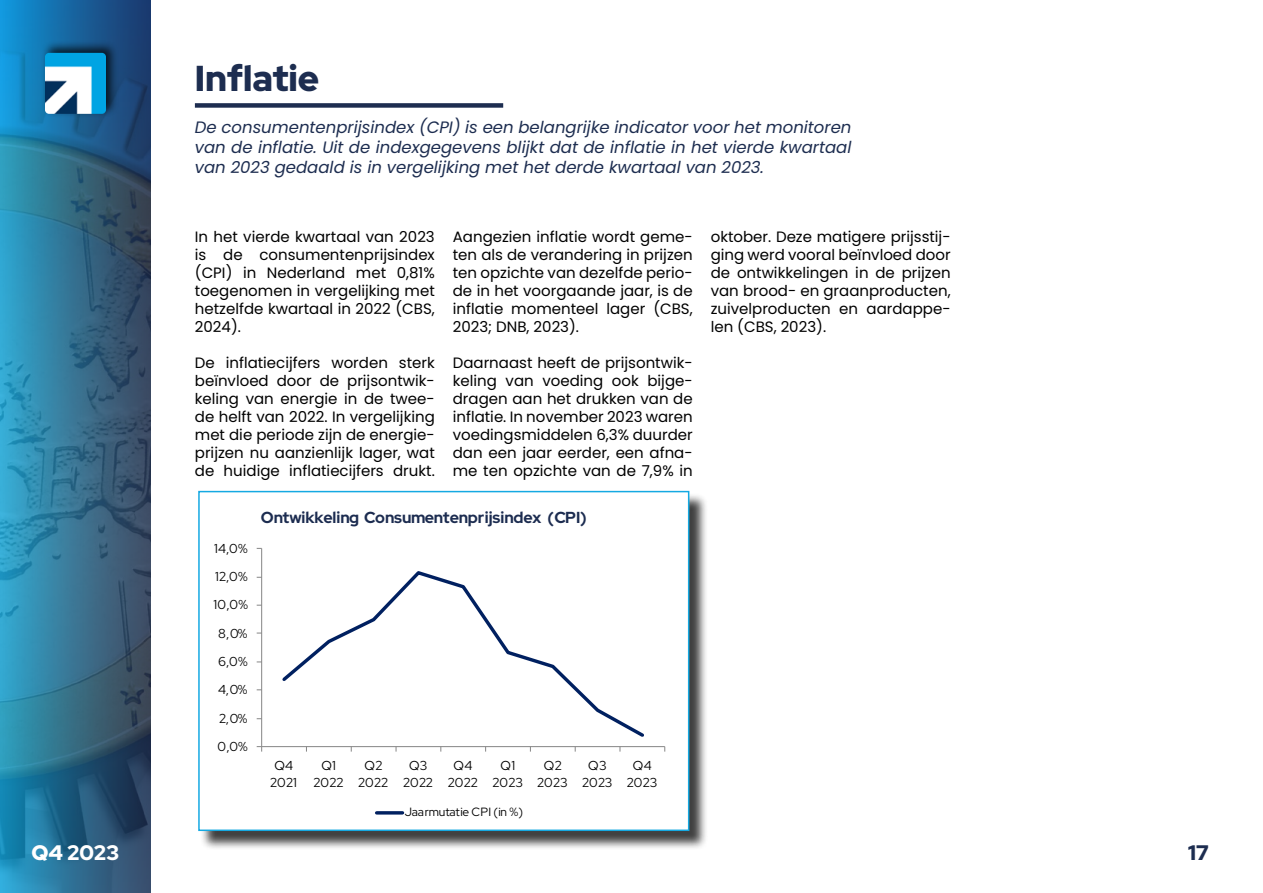
<style>
.page{position:relative;width:1263px;height:893px;background:#fff}
.page>*{position:absolute;margin:0;border:0;box-sizing:border-box;transform-origin:0 0}
.t1{font:900 36px "Red Hat Display";color:#1d2d50}
.t2{font:900 21px "Red Hat Display";color:#fff}
.t3{font:900 21px "Red Hat Display";color:#1d2d50}
.t4{font:italic 16.5px/19.8px "Poppins";color:#1d2d50;text-align:justify}
.t5{font:700 15.9px "Red Hat Display";letter-spacing:-.005em;color:#1c2c50}
.t6{font:15px/18px "Poppins";color:#000;text-align:justify}
.t7{font:12.9px/17.5px "Red Hat Display";letter-spacing:.02em;color:#000;text-align:center}
.t8{font:12px "Red Hat Display";letter-spacing:-.015em;color:#000}
</style>
<div class="page">
<svg style="left:0;top:0;width:151px;height:893px;background:#2e6e8f"></svg>
<div style="left:200px;top:493px;width:508px;height:357px;background:#000;opacity:.75"></div>
<div style="left:199px;top:492px;width:490px;height:338px;background:#fff"></div>
<hr style="left:261px;top:548px;width:1px;height:199px;background:#868686">
<hr style="left:262px;top:746px;width:403px;height:1px;background:#868686">
<svg style="left:257px;top:746px;width:5px;height:6px"></svg>
<svg style="left:282px;top:571px;width:362px;height:166px"></svg>
<svg style="left:377px;top:811px;width:25px;height:4px"></svg>
<div style="left:198px;top:491px;width:491px;height:340px;border:2px solid #15a9e2"></div>
<div style="left:195px;top:103px;width:308px;height:5px;background:#1d2d50"></div>
<div style="left:41px;top:40px;width:78px;height:78px;background:#000;opacity:.75"></div>
<img style="left:45px;top:53px;width:61px;height:61px">
<h1 class="t1" style="left:195px;top:55px;width:126px">Inflatie</h1>
<p class="t4" style="left:195px;top:118px;width:658px">De consumentenprijsindex (CPI) is een belangrijke indicator voor het monitoren van de inflatie. Uit de indexgegevens blijkt dat de inflatie in het vierde kwartaal van 2023 gedaald is in vergelijking met het derde kwartaal van 2023.</p>
<p class="t6" style="left:195px;top:228px;width:241px">In het vierde kwartaal van 2023 is de consumentenprijsindex (CPI) in Nederland met 0,81% toegenomen in vergelijking met hetzelfde kwartaal in 2022 (CBS, 2024).</p>
<p class="t6" style="left:195px;top:354px;width:241px">De inflatiecijfers worden sterk beïnvloed door de prijsontwik&shy;keling van energie in de twee&shy;de helft van 2022. In vergelijking met die periode zijn de energie&shy;prijzen nu aanzienlijk lager, wat de huidige inflatiecijfers drukt.</p>
<p class="t6" style="left:453px;top:228px;width:241px">Aangezien inflatie wordt geme&shy;ten als de verandering in prijzen ten opzichte van dezelfde perio&shy;de in het voorgaande jaar, is de inflatie momenteel lager (CBS, 2023; DNB, 2023).</p>
<p class="t6" style="left:453px;top:354px;width:241px">Daarnaast heeft de prijsontwik&shy;keling van voeding ook bijge&shy;dragen aan het drukken van de inflatie. In november 2023 waren voedingsmiddelen 6,3% duurder dan een jaar eerder, een afna&shy;me ten opzichte van de 7,9% in</p>
<p class="t7" style="left:214px;top:539px;width:35px">14,0%</p>
<p class="t7" style="left:215px;top:567px;width:34px">12,0%</p>
<p class="t7" style="left:214px;top:596px;width:36px">10,0%</p>
<p class="t7" style="left:218px;top:624px;width:31px">8,0%</p>
<p class="t7" style="left:218px;top:652px;width:31px">6,0%</p>
<p class="t7" style="left:218px;top:681px;width:31px">4,0%</p>
<p class="t7" style="left:219px;top:709px;width:30px">2,0%</p>
<p class="t7" style="left:217px;top:737px;width:32px">0,0%</p>
<p class="t5" style="left:261px;top:507px;width:328px">Ontwikkeling Consumentenprijsindex (CPI)</p>
<p class="t7" style="left:270px;top:756px;width:28px">Q4<br>2021</p>
<p class="t7" style="left:313px;top:756px;width:31px">Q1<br>2022</p>
<p class="t7" style="left:358px;top:756px;width:31px">Q2<br>2022</p>
<p class="t7" style="left:403px;top:756px;width:31px">Q3<br>2022</p>
<p class="t7" style="left:448px;top:756px;width:31px">Q4<br>2022</p>
<p class="t7" style="left:492px;top:756px;width:32px">Q1<br>2023</p>
<p class="t7" style="left:537px;top:756px;width:32px">Q2<br>2023</p>
<p class="t7" style="left:582px;top:756px;width:32px">Q3<br>2023</p>
<p class="t7" style="left:627px;top:756px;width:32px">Q4<br>2023</p>
<p class="t8" style="left:405px;top:804px;width:120px">Jaarmutatie CPI (in %)</p>
<p class="t6" style="left:711px;top:228px;width:241px">oktober. Deze matigere prijsstij&shy;ging werd vooral beïnvloed door de ontwikkelingen in de prijzen van brood- en graanproducten, zuivelproducten en aardappe&shy;len (CBS, 2023).</p>
<h2 class="t2" style="left:32px;top:839px;width:89px">Q4 2023</h2>
<h2 class="t3" style="left:1188px;top:839px;width:22px">17</h2>
</div>
